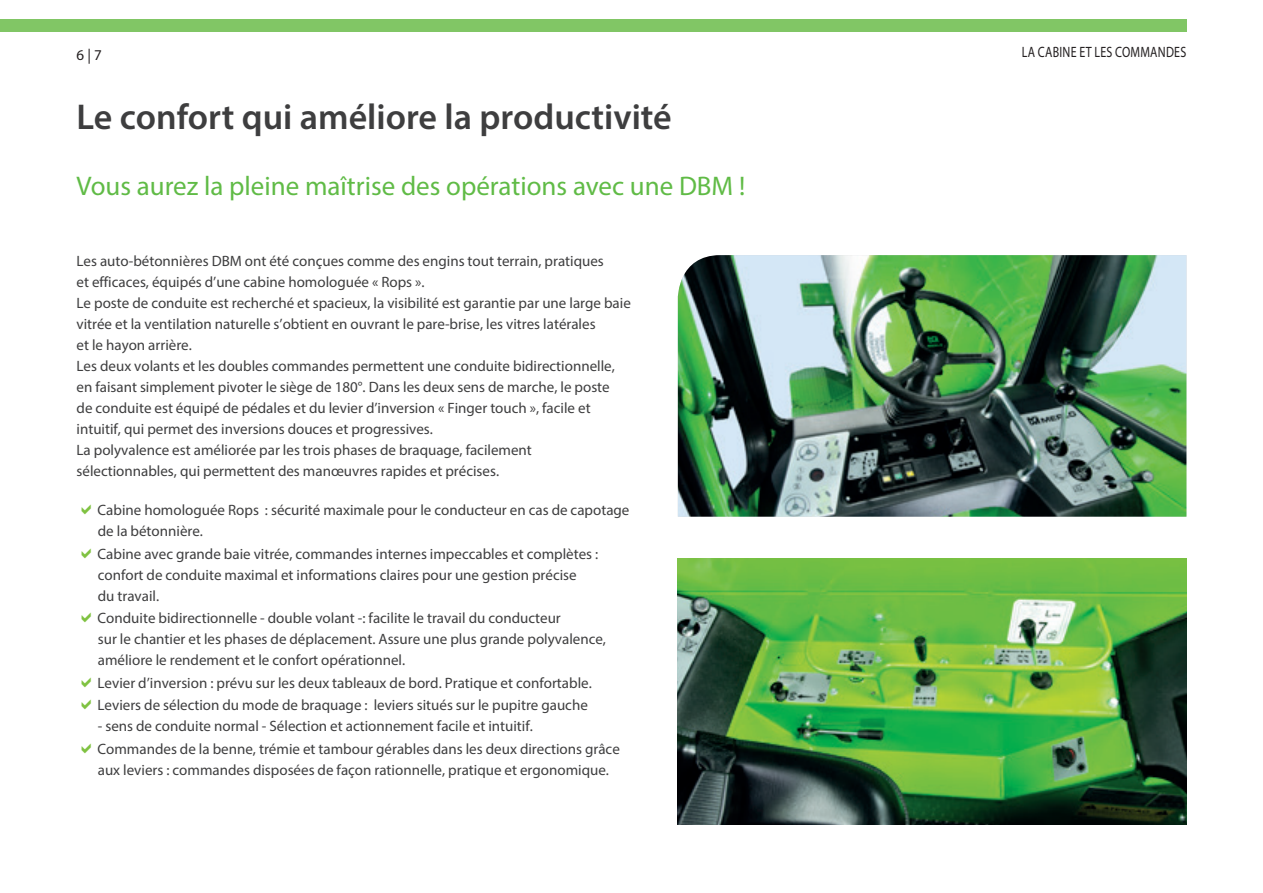
<style>
.page{position:relative;width:1263px;height:893px;background:#fff}
.page>*{position:absolute;margin:0;border:0;box-sizing:border-box;transform-origin:0 0}
.t1{font:600 36px "Myriad Pro";color:#3e3e3f}
.t2{font:27px "Myriad Pro";color:#60bb46}
.t3{font:15px/21px "Myriad Pro";color:#3e3e3f}
.t4{font:15px "Myriad Pro";letter-spacing:.02em;color:#231f20;scale:.8 1}
.t5{font:15px "Myriad Pro";letter-spacing:.02em;color:#231f20}
</style>
<div class="page">
<img style="left:678px;top:255px;width:508px;height:262px">
<img style="left:678px;top:558px;width:508px;height:267px">
<div style="left:0;top:19px;width:1186px;height:13px;background:#81c665"></div>
<p class="t5" style="left:77px;top:46px;width:27px">6 | 7</p>
<p class="t4" style="left:1022px;top:43px;width:207px">LA CABINE ET LES COMMANDES</p>
<h1 class="t1" style="left:77px;top:94px;width:597px">Le confort qui améliore la productivité</h1>
<h2 class="t2" style="left:77px;top:169px;width:670px">Vous aurez la pleine maîtrise des opérations avec une DBM !</h2>
<p class="t3" style="left:77px;top:251px;width:556px">Les auto-bétonnières DBM ont été conçues comme des engins tout terrain, pratiques<br>et efficaces, équipés d’une cabine homologuée « Rops ».<br>Le poste de conduite est recherché et spacieux, la visibilité est garantie par une large baie vitrée et la ventilation naturelle s’obtient en ouvrant le pare-brise, les vitres latérales<br>et le hayon arrière.<br>Les deux volants et les doubles commandes permettent une conduite bidirectionnelle, en faisant simplement pivoter le siège de 180°. Dans les deux sens de marche, le poste<br>de conduite est équipé de pédales et du levier d’inversion « Finger touch », facile et intuitif, qui permet des inversions douces et progressives.<br>La polyvalence est améliorée par les trois phases de braquage, facilement sélectionnables, qui permettent des manœuvres rapides et précises.</p>
<p class="t3" style="left:98px;top:500px;width:533px">Cabine homologuée Rops : sécurité maximale pour le conducteur en cas de capotage de la bétonnière.</p>
<p class="t3" style="left:98px;top:543px;width:502px">Cabine avec grande baie vitrée, commandes internes impeccables et complètes : confort de conduite maximal et informations claires pour une gestion précise<br>du travail.</p>
<p class="t3" style="left:98px;top:608px;width:510px">Conduite bidirectionnelle - double volant -: facilite le travail du conducteur<br>sur le chantier et les phases de déplacement. Assure une plus grande polyvalence, améliore le rendement et le confort opérationnel.</p>
<p class="t3" style="left:98px;top:671px;width:496px;line-height:22.5px">Levier d’inversion : prévu sur les deux tableaux de bord. Pratique et confortable.<br>Leviers de sélection du mode de braquage : leviers situés sur le pupitre gauche</p>
<p class="t3" style="left:98px;top:715px;width:524px;line-height:22.5px">- sens de conduite normal - Sélection et actionnement facile et intuitif.<br>Commandes de la benne, trémie et tambour gérables dans les deux directions grâce</p>
<p class="t3" style="left:98px;top:759px;width:513px">aux leviers : commandes disposées de façon rationnelle, pratique et ergonomique.</p>
</div>
